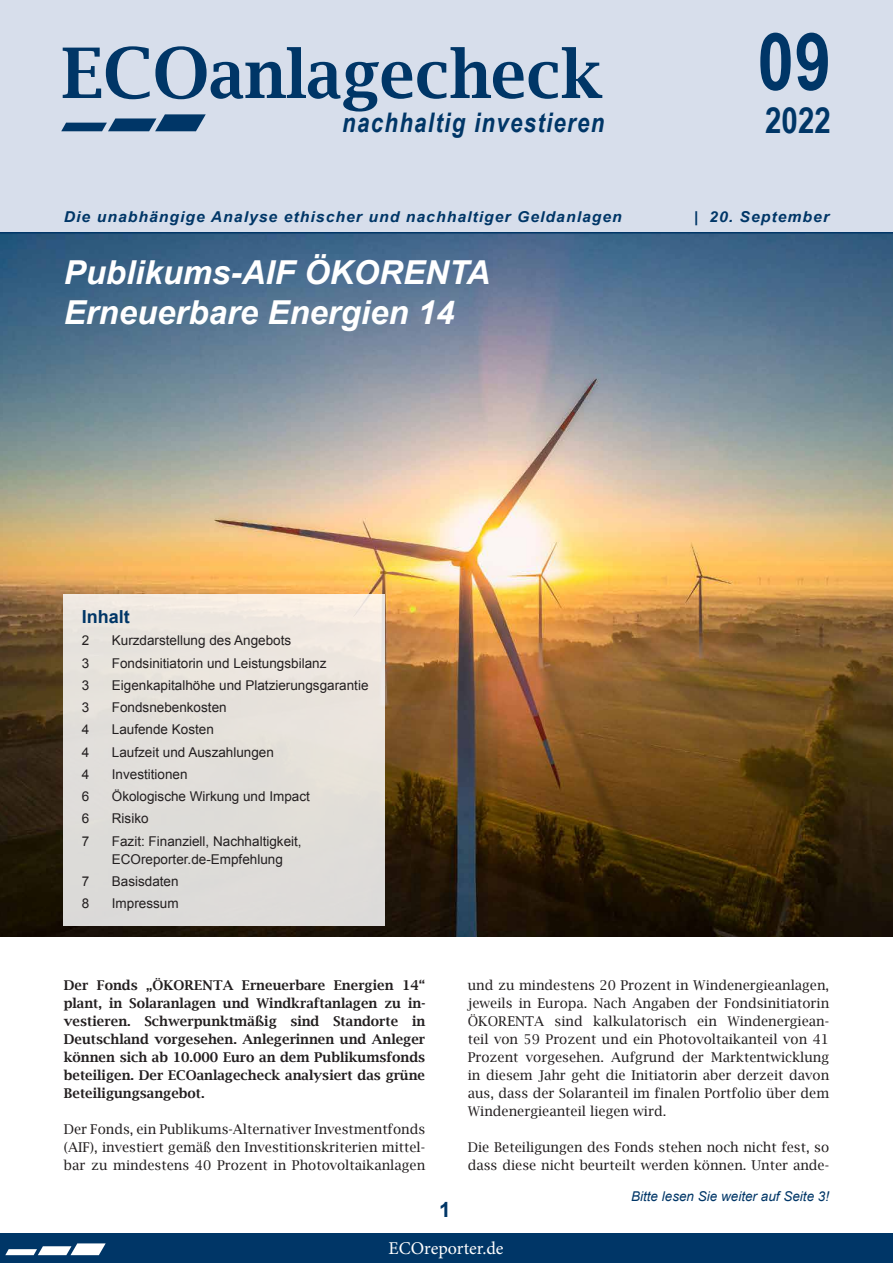
<style>
.page{position:relative;width:893px;height:1263px;background:#fff}
.page>*{position:absolute;margin:0;border:0;box-sizing:border-box;transform-origin:0 0}
.t1{font:700 79.5px "Arial Narrow";color:#003667}
.t2{font:600 66px "Lucida Bright";color:#003667;scale:.96 1}
.t3{font:700 36px "Arial Narrow";color:#003667}
.t4{font:italic 700 33px/39.6px "Arial";color:#fff}
.t5{font:italic 700 27px "Arial Narrow";letter-spacing:.05em;color:#003667}
.t6{font:700 21px "Arial";color:#003667}
.t7{font:18px "Minion Pro";color:#fff}
.t8{font:700 18px "Arial";color:#003667}
.t9{font:italic 700 15px "Arial";letter-spacing:.065em;color:#003667;scale:1.05 1}
.t10{font:13.5px/18px "Lucida Bright";color:#231f20;text-align:justify}
.t11{font:13.5px/18px "Arial";color:#231f20}
.t12{font:600 13.5px/18px "Lucida Bright";color:#231f20;text-align:justify}
.t13{font:italic 13.5px "Arial";color:#003667}
.s1{font-size:69.75px}
</style>
<div class="page">
<div style="left:0;top:1233px;width:893px;height:30px;background:#003667"></div>
<svg style="left:5px;top:1243px;width:101px;height:12px"></svg>
<img style="left:0;top:233px;width:893px;height:703px">
<div style="left:0;top:0;width:893px;height:233px;background:#d7deeb"></div>
<svg style="left:61px;top:114px;width:145px;height:17px"></svg>
<hr style="left:0;top:232px;width:893px;height:1px;background:#003667">
<div style="left:64px;top:594px;width:321px;height:331px;background:linear-gradient(to bottom,#f0e8e0,#d9d8d6)"></div>
<h2 class="t2" style="left:61px;top:37px;width:565px"><span class="s1">ECO</span>anlagecheck</h2>
<h3 class="t5" style="left:342px;top:102px;width:264px">nachhaltig investieren</h3>
<h1 class="t1" style="left:758px;top:2px;width:75px">09</h1>
<h3 class="t3" style="left:765px;top:93px;width:67px">2022</h3>
<p class="t9" style="left:64px;top:207px;width:533px">Die unabhängige Analyse ethischer und nachhaltiger Geldanlagen</p>
<p class="t9" style="left:694px;top:207px;width:6px">|</p>
<h3 class="t4" style="left:64px;top:254px;width:428px">Publikums-AIF ÖKORENTA<br>Erneuerbare Energien 14</h3>
<p class="t9" style="left:709px;top:207px;width:116px">20. September</p>
<h3 class="t8" style="left:82px;top:605px;width:50px">Inhalt</h3>
<p class="t11" style="left:82px;top:632px;width:9px">2</p>
<p class="t11" style="left:112px;top:632px;width:181px">Kurzdarstellung des Angebots</p>
<p class="t11" style="left:82px;top:654px;width:9px">3</p>
<p class="t11" style="left:112px;top:654px;width:216px">Fondsinitiatorin und Leistungsbilanz</p>
<p class="t11" style="left:82px;top:676px;width:9px">3</p>
<p class="t11" style="left:112px;top:676px;width:258px">Eigenkapitalhöhe und Platzierungsgarantie</p>
<p class="t11" style="left:82px;top:698px;width:9px">3</p>
<p class="t11" style="left:112px;top:698px;width:116px">Fondsnebenkosten</p>
<p class="t11" style="left:82px;top:721px;width:9px">4</p>
<p class="t11" style="left:112px;top:721px;width:104px">Laufende Kosten</p>
<p class="t11" style="left:82px;top:743px;width:9px">4</p>
<p class="t11" style="left:112px;top:743px;width:164px">Laufzeit und Auszahlungen</p>
<p class="t11" style="left:82px;top:765px;width:9px">4</p>
<p class="t11" style="left:112px;top:765px;width:77px">Investitionen</p>
<p class="t11" style="left:82px;top:787px;width:9px">6</p>
<p class="t11" style="left:112px;top:787px;width:200px">Ökologische Wirkung und Impact</p>
<p class="t11" style="left:82px;top:810px;width:9px">6</p>
<p class="t11" style="left:112px;top:810px;width:38px">Risiko</p>
<p class="t11" style="left:82px;top:832px;width:9px">7</p>
<p class="t11" style="left:112px;top:832px;width:191px">Fazit: Finanziell, Nachhaltigkeit,<br>ECOreporter.de-Empfehlung</p>
<p class="t11" style="left:82px;top:872px;width:9px">7</p>
<p class="t11" style="left:112px;top:872px;width:68px">Basisdaten</p>
<p class="t11" style="left:82px;top:894px;width:9px">8</p>
<p class="t11" style="left:112px;top:894px;width:68px">Impressum</p>
<p class="t12" style="left:64px;top:976px;width:363px">Der Fonds „ÖKORENTA Erneuerbare Energien 14“ plant, in Solaranlagen und Windkraftanlagen zu in&shy;vestieren. Schwerpunktmäßig sind Standorte in Deutschland vorgesehen. Anlegerinnen und Anleger können sich ab 10.000 Euro an dem Publikumsfonds beteiligen. Der ECOanlagecheck analysiert das grüne Beteiligungsangebot.</p>
<p class="t10" style="left:64px;top:1120px;width:363px">Der Fonds, ein Publikums-Alternativer Investmentfonds (AIF), investiert gemäß den Investitionskriterien mittel&shy;bar zu mindestens 40 Prozent in Photovoltaikanlagen</p>
<p class="t10" style="left:468px;top:976px;width:363px">und zu mindestens 20 Prozent in Windenergieanlagen, jeweils in Europa. Nach Angaben der Fondsinitiatorin ÖKORENTA sind kalkulatorisch ein Windenergiean&shy;teil von 59 Prozent und ein Photovoltaikanteil von 41<br>Prozent vorgesehen. Aufgrund der Marktentwicklung in diesem Jahr geht die Initiatorin aber derzeit davon aus, dass der Solaranteil im finalen Portfolio über dem Windenergieanteil liegen wird.</p>
<p class="t10" style="left:468px;top:1138px;width:363px">Die Beteiligungen des Fonds stehen noch nicht fest, so dass diese nicht beurteilt werden können. Unter ande-</p>
<p class="t13" style="left:631px;top:1188px;width:200px">Bitte lesen Sie weiter auf Seite 3!</p>
<h3 class="t6" style="left:439px;top:1195px;width:13px">1</h3>
<h3 class="t7" style="left:388px;top:1237px;width:117px">ECOreporter.de</h3>
</div>
